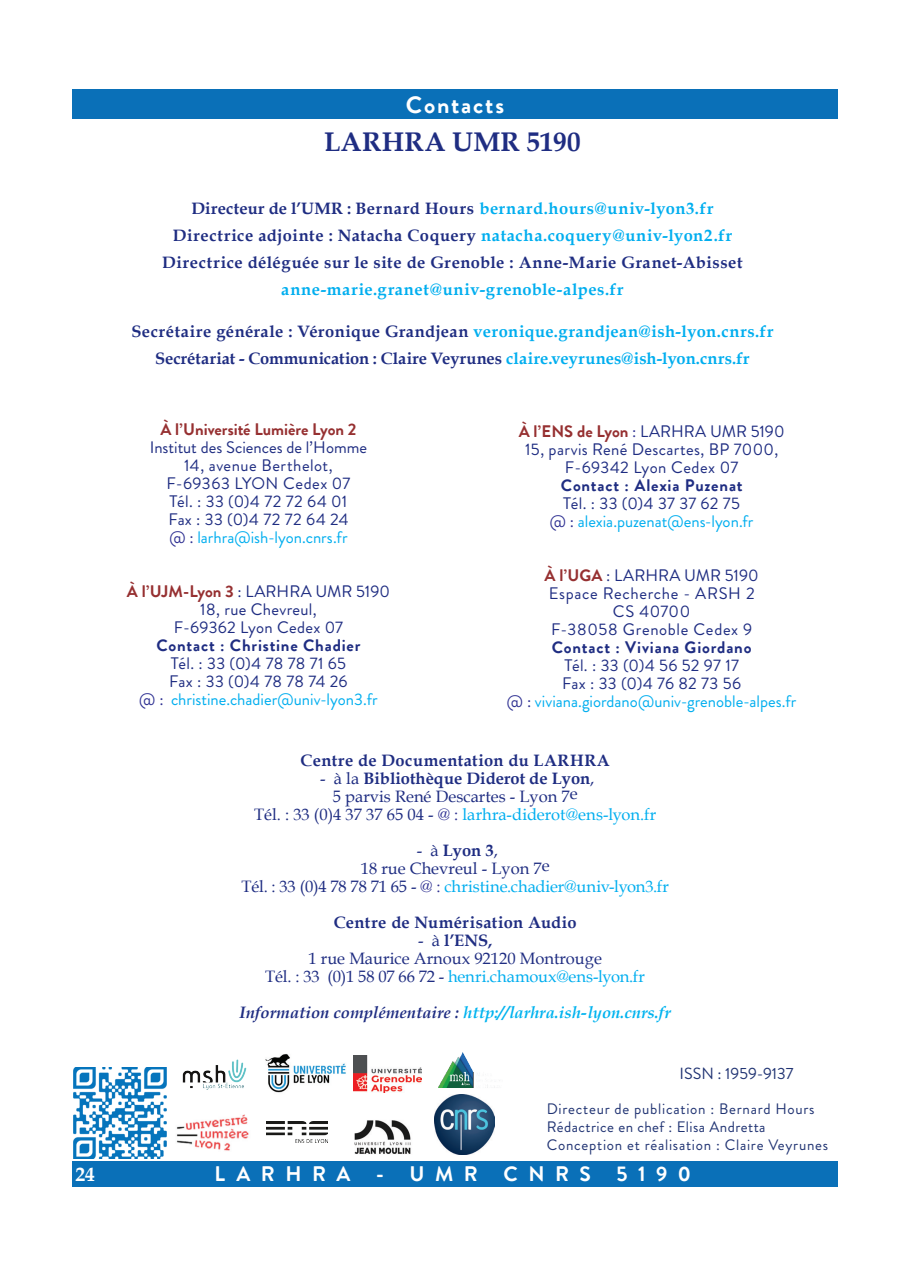
<style>
.page{position:relative;width:910px;height:1280px;background:#fff}
.page>*{position:absolute;margin:0;border:0;box-sizing:border-box;transform-origin:0 0}
.t1{font:700 27px "Book Antiqua";letter-spacing:.01em;color:#1f2d82}
.t2{font:700 24px "Brandon Grotesque";letter-spacing:.075em;color:#fff}
.t3{font:700 21px "Brandon Grotesque";letter-spacing:.5em;color:#fff}
.t4{font:700 19.5px "Book Antiqua";color:#fff}
.t5{font:16.65px/18px "Brandon Grotesque";letter-spacing:.015em;color:#1f2d82;text-align:center}
.t6{font:16.65px/18px "Brandon Grotesque";color:#00aeef;text-align:center}
.t7{font:16.65px/18px "Brandon Grotesque";letter-spacing:.04em;color:#1f2d82;text-align:center}
.t8{font:700 16.65px "Brandon Grotesque";letter-spacing:.05em;color:#1f2d82}
.t9{font:700 16.65px "Brandon Grotesque";letter-spacing:-.005em;color:#963031}
.t10{font:700 16.5px/27px "Book Antiqua";letter-spacing:.025em;color:#1f2d82;text-align:center}
.t11{font:16.5px/18px "Book Antiqua";color:#1f2d82;text-align:center}
.t12{font:italic 700 16.5px "Book Antiqua";color:#00b3ef}
.t13{font:700 16.5px "Book Antiqua";letter-spacing:.04em;color:#00aeef}
.t14{font:16.2px "Brandon Grotesque";color:#213473}
.t15{font:15.15px/18px "Brandon Grotesque";letter-spacing:.05em;color:#213473}
.s1{color:#00aeef}
.s2{color:#2e3092}
.s3{font-weight:700;color:#963031}
.s4{color:#1f2d82}
.s5{font-weight:700}
</style>
<div class="page">
<div style="left:72px;top:1161px;width:766px;height:25px;background:#0a70b8"></div>
<div style="left:72px;top:89px;width:766px;height:30px;background:#0a70b8"></div>
<img style="left:353px;top:1055px;width:69px;height:38px">
<img style="left:354px;top:1120px;width:57px;height:34px">
<img style="left:438px;top:1052px;width:57px;height:36px">
<img style="left:265px;top:1054px;width:81px;height:39px">
<img style="left:434px;top:1094px;width:61px;height:60px">
<img style="left:266px;top:1121px;width:62px;height:21px">
<img style="left:73px;top:1068px;width:94px;height:90px">
<img style="left:176px;top:1114px;width:73px;height:37px">
<img style="left:183px;top:1059px;width:64px;height:31px">
<h2 class="t2" style="left:406px;top:88px;width:100px">Contacts</h2>
<h1 class="t1" style="left:324px;top:124px;width:258px">LARHRA UMR 5190</h1>
<p class="t10" style="left:162px;top:195px;width:582px">Directeur de l’UMR : Bernard Hours <span class="s1">bernard.hours@univ-lyon3.fr<br></span>Directrice adjointe : Natacha Coquery <span class="s1">natacha.coquery@univ-lyon2.fr<br></span>Directrice déléguée sur le site de Grenoble : Anne-Marie Granet-Abisset</p>
<p class="t13" style="left:281px;top:278px;width:344px">anne-marie.granet@univ-grenoble-alpes.fr</p>
<p class="t10" style="left:131px;top:318px;width:644px">Secrétaire générale : Véronique Grandjean <span class="s1">veronique.grandjean@ish-lyon.cnrs.fr<br></span>Secrétariat - Communication : Claire Veyrunes <span class="s1">claire.veyrunes@ish-lyon.cnrs.fr</span></p>
<p class="t9" style="left:160px;top:417px;width:198px">À l’Université Lumière Lyon 2</p>
<p class="t5" style="left:150px;top:438px;width:219px">Institut des Sciences de l’Homme<br>14, avenue Berthelot,<br>F-69363 LYON Cedex 07<br>Tél. : 33 (0)4 72 72 64 01<br>Fax : 33 (0)4 72 72 64 24<br><span class="s2">@ :</span> <span class="s1">larhra@ish-lyon.cnrs.fr</span></p>
<p class="t5" style="left:127px;top:582px;width:265px"><span class="s3">À l’UJM-Lyon 3</span> : LARHRA UMR 5190<br>18, rue Chevreul,<br>F-69362 Lyon Cedex 07</p>
<p class="t8" style="left:156px;top:633px;width:206px">Contact : Christine Chadier</p>
<p class="t5" style="left:139px;top:654px;width:240px">Tél. : 33 (0)4 78 78 71 65<br>Fax : 33 (0)4 78 78 74 26<br><span class="s2">@ :</span> <span class="s1">christine.chadier@univ-lyon3.fr</span></p>
<p class="t5" style="left:519px;top:422px;width:267px"><span class="s3">À l’ENS de Lyon</span> <span class="s2">:</span> LARHRA UMR 5190<br>15, parvis René Descartes, BP 7000,<br>F-69342 Lyon Cedex 07</p>
<p class="t8" style="left:561px;top:473px;width:183px">Contact : Alexia Puzenat</p>
<p class="t6" style="left:550px;top:494px;width:205px"><span class="s4">Tél. : 33 (0)4 37 37 62 75<br></span><span class="s2">@ :</span> alexia.puzenat@ens-lyon.fr</p>
<p class="t7" style="left:545px;top:566px;width:216px"><span class="s3">À l’UGA</span> : LARHRA UMR 5190<br>Espace Recherche - ARSH 2<br>CS 40700<br>F-38058 Grenoble Cedex 9</p>
<p class="t8" style="left:552px;top:635px;width:201px">Contact : Viviana Giordano</p>
<p class="t6" style="left:507px;top:656px;width:291px"><span class="s4">Tél. : 33 (0)4 56 52 97 17<br>Fax : 33 (0)4 76 82 73 56<br></span><span class="s2">@ :</span> viviana.giordano@univ-grenoble-alpes.fr</p>
<p class="t10" style="left:301px;top:747px;width:311px">Centre de Documentation du LARHRA</p>
<p class="t11" style="left:254px;top:769px;width:404px">- à la <span class="s5">Bibliothèque Diderot de Lyon</span>,<br>5 parvis René Descartes - Lyon 7e<br>Tél. : 33 (0)4 37 37 65 04 - <span class="s2">@ :</span> <span class="s1">larhra-diderot@ens-lyon.fr</span></p>
<p class="t11" style="left:241px;top:841px;width:429px">- à <span class="s5">Lyon 3</span>,<br>18 rue Chevreul - Lyon 7e<br>Tél. : 33 (0)4 78 78 71 65 - <span class="s2">@ :</span> <span class="s1">christine.chadier@univ-lyon3.fr</span></p>
<p class="t10" style="left:334px;top:909px;width:244px">Centre de Numérisation Audio</p>
<p class="t11" style="left:265px;top:931px;width:381px">- à <span class="s5">l’ENS,<br></span>1 rue Maurice Arnoux 92120 Montrouge<br>Tél. : 33 (0)1 58 07 66 72 - <span class="s1">henri.chamoux@ens-lyon.fr</span></p>
<p class="t12" style="left:240px;top:1001px;width:433px"><span class="s4">Information complémentaire :</span> http://larhra.ish-lyon.cnrs.fr</p>
<p class="t14" style="left:680px;top:1062px;width:115px">ISSN : 1959-9137</p>
<p class="t15" style="left:547px;top:1100px;width:283px">Directeur de publication : Bernard Hours<br>Rédactrice en chef : Elisa Andretta<br>Conception et réalisation : Claire Veyrunes</p>
<p class="t4" style="left:75px;top:1161px;width:21px">24</p>
<p class="t3" style="left:215px;top:1159px;width:478px">LARHRA - UMR CNRS 5190</p>
</div>
